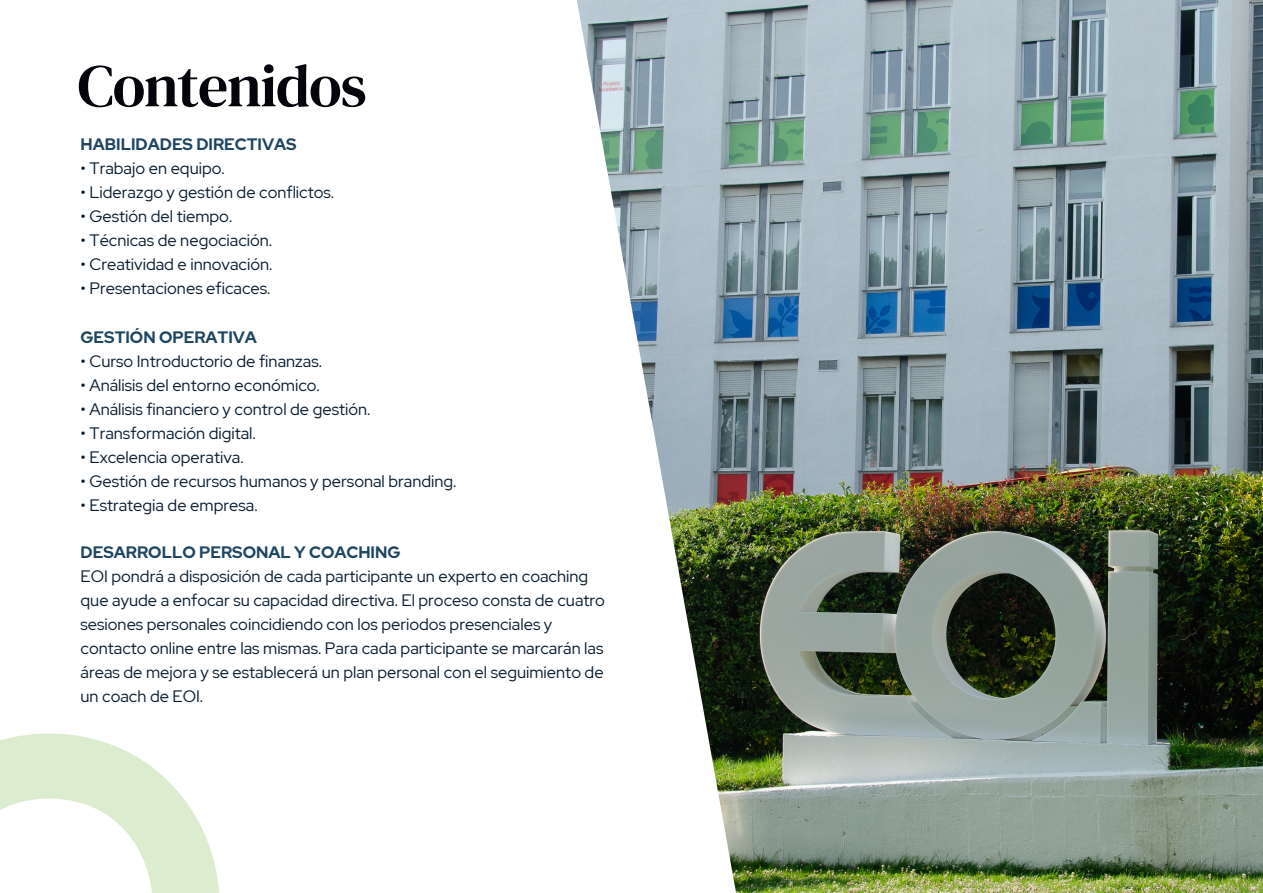
<style>
.page{position:relative;width:1263px;height:893px;background:#fff}
.page>*{position:absolute;margin:0;border:0;box-sizing:border-box;transform-origin:0 0}
.t1{font:60.15px "DM Serif Text";letter-spacing:-.02em;color:#04040b}
.t2{font:16.5px/24px "Red Hat Display";color:#051a2d}
.t3{font:700 16.5px "Red Hat Display";color:#1d4561}
</style>
<div class="page">
<img style="left:577px;top:0;width:686px;height:893px">
<svg style="left:0;top:733px;width:219px;height:160px"></svg>
<h1 class="t1" style="left:78px;top:51px;width:291px">Contenidos</h1>
<p class="t3" style="left:81px;top:134px;width:218px">HABILIDADES DIRECTIVAS</p>
<p class="t2" style="left:81px;top:156px;width:146px">• Trabajo en equipo.</p>
<p class="t2" style="left:81px;top:180px;width:255px">• Liderazgo y gestión de conflictos.</p>
<p class="t2" style="left:81px;top:204px;width:153px">• Gestión del tiempo.</p>
<p class="t2" style="left:81px;top:228px;width:193px">• Técnicas de negociación.</p>
<p class="t2" style="left:81px;top:252px;width:193px">• Creatividad e innovación.</p>
<p class="t2" style="left:81px;top:276px;width:191px">• Presentaciones eficaces.</p>
<p class="t3" style="left:81px;top:326px;width:178px">GESTIÓN OPERATIVA</p>
<p class="t2" style="left:81px;top:348px;width:243px">• Curso Introductorio de finanzas.</p>
<p class="t2" style="left:81px;top:372px;width:241px">• Análisis del entorno económico.</p>
<p class="t2" style="left:81px;top:396px;width:291px">• Análisis financiero y control de gestión.</p>
<p class="t2" style="left:81px;top:421px;width:177px">• Transformación digital.</p>
<p class="t2" style="left:81px;top:445px;width:165px">• Excelencia operativa.</p>
<p class="t2" style="left:81px;top:469px;width:377px">• Gestión de recursos humanos y personal branding.</p>
<p class="t2" style="left:81px;top:493px;width:179px">• Estrategia de empresa.</p>
<p class="t3" style="left:81px;top:542px;width:321px">DESARROLLO PERSONAL Y COACHING</p>
<p class="t2" style="left:81px;top:564px;width:526px">EOI pondrá a disposición de cada participante un experto en coaching que ayude a enfocar su capacidad directiva. El proceso consta de cuatro sesiones personales coincidiendo con los periodos presenciales y contacto online entre las mismas. Para cada participante se marcarán las áreas de mejora y se establecerá un plan personal con el seguimiento de un coach de EOI.</p>
</div>
